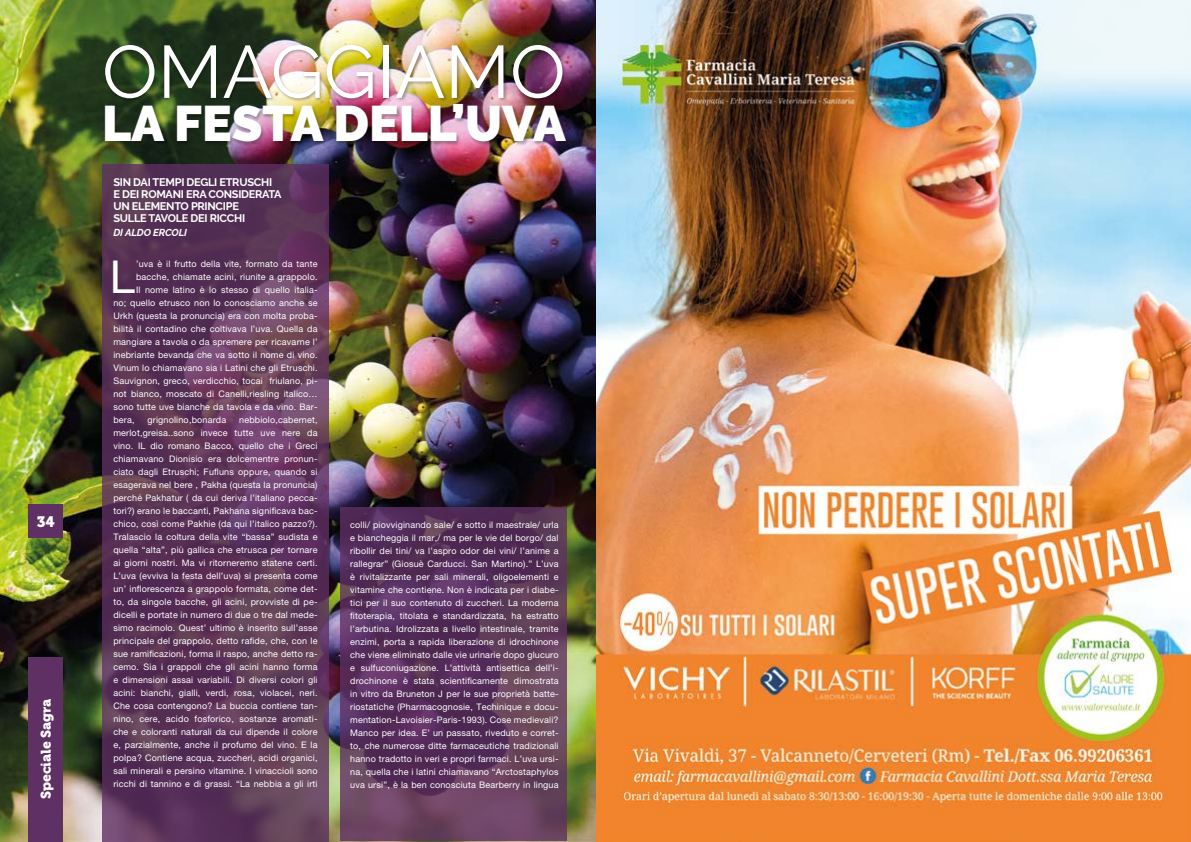
<style>
.page{position:relative;width:1191px;height:842px;background:#fff}
.page>*{position:absolute;margin:0;border:0;box-sizing:border-box;transform-origin:0 0}
.t1{font:74px "Raleway";color:#fff}
.t2{font:900 49.8px "Raleway";color:#fff}
.t3{font:45.4px "Helvetica Neue LT Std";color:#fff}
.t4{font:15px "Museo 900";color:#fff}
.t5{font:14px "Museo 900";color:#fff}
.t6{font:700 11px/12px "Raleway";letter-spacing:-.025em;color:#fff}
.t7{font:italic 700 10px "Raleway";letter-spacing:-.01em;color:#fff}
.t8{font:9px/13px "Helvetica Neue LT Std";letter-spacing:.02em;color:#fff;text-align:justify}
</style>
<div class="page">
<img style="left:0;top:0;width:1191px;height:842px">
<svg style="left:102px;top:164px;width:227px;height:678px;background:#5c3558"></svg>
<div style="left:105px;top:44px;width:465px;height:102px;background:#000;opacity:.3"></div>
<div style="left:28px;top:658px;width:35px;height:184px;background:#5f3063"></div>
<div style="left:28px;top:505px;width:35px;height:33px;background:#5f3063"></div>
<svg style="left:340px;top:507px;width:227px;height:333px;background:#5c365c"></svg>
<h1 class="t1" style="left:102px;top:29px;width:465px">OMAGGIAMO</h1>
<h2 class="t2" style="left:102px;top:95px;width:465px">LA FESTA DELL’UVA</h2>
<p class="t6" style="left:113px;top:176px;width:170px">SIN DAI TEMPI DEGLI ETRUSCHI<br>E DEI ROMANI ERA CONSIDERATA<br>UN ELEMENTO PRINCIPE<br>SULLE TAVOLE DEI RICCHI</p>
<p class="t7" style="left:113px;top:227px;width:75px">DI ALDO ERCOLI</p>
<h3 class="t3" style="left:110px;top:250px;width:27px">L</h3>
<p class="t8" style="left:136px;top:257px;width:183px">’uva è il frutto della vite, formato da tante</p>
<p class="t8" style="left:136px;top:270px;width:183px">bacche, chiamate acini, riunite a grappolo.</p>
<p class="t8" style="left:136px;top:283px;width:183px">Il nome latino è lo stesso di quello italia-</p>
<p class="t8" style="left:113px;top:296px;width:206px">no; quello etrusco non lo conosciamo anche se</p>
<p class="t8" style="left:113px;top:309px;width:206px">Urkh (questa la pronuncia) era con molta proba-</p>
<p class="t8" style="left:113px;top:322px;width:206px">bilità il contadino che coltivava l’uva. Quella da</p>
<p class="t8" style="left:113px;top:335px;width:206px">mangiare a tavola o da spremere per ricavarne l’</p>
<p class="t8" style="left:113px;top:348px;width:206px">inebriante bevanda che va sotto il nome di vino.</p>
<p class="t8" style="left:113px;top:361px;width:206px">Vinum lo chiamavano sia i Latini che gli Etruschi.</p>
<p class="t8" style="left:113px;top:374px;width:206px">Sauvignon, greco, verdicchio, tocai friulano, pi-</p>
<p class="t8" style="left:113px;top:387px;width:206px">not bianco, moscato di Canelli,riesling italico…</p>
<p class="t8" style="left:113px;top:400px;width:206px">sono tutte uve bianche da tavola e da vino. Bar-</p>
<p class="t8" style="left:113px;top:413px;width:23px">bera,</p>
<p class="t8" style="left:147px;top:413px;width:80px">grignolino,bonarda</p>
<p class="t8" style="left:113px;top:413px;width:206px;text-indent:126px">nebbiolo,cabernet, merlot,greisa..sono invece tutte uve nere da vino. IL dio romano Bacco, quello che i Greci chiamavano Dionisio era dolcementre pronun&shy;ciato dagli Etruschi; Fufluns oppure, quando si esagerava nel bere , Pakha (questa la pronuncia) perché Pakhatur ( da cui deriva l’italiano pecca&shy;tori?) erano le baccanti, Pakhana significava bac&shy;chico, così come Pakhie (da qui l’italico pazzo?).<br>Tralascio la coltura della vite “bassa” sudista e quella “alta”, più gallica che etrusca per tornare ai giorni nostri. Ma vi ritorneremo statene certi.<br>L’uva (evviva la festa dell’uva) si presenta come un’ inflorescenza a grappolo formata, come det&shy;to, da singole bacche, gli acini, provviste di pe&shy;dicelli e portate in numero di due o tre dal mede&shy;simo racimolo. Quest’ ultimo è inserito sull’asse principale del grappolo, detto rafide, che, con le sue ramificazioni, forma il raspo, anche detto ra&shy;cemo. Sia i grappoli che gli acini hanno forma e dimensioni assai variabili. Di diversi colori gli acini: bianchi, gialli, verdi, rosa, violacei, neri.<br>Che cosa contengono? La buccia contiene tan&shy;nino, cere, acido fosforico, sostanze aromati&shy;che e coloranti naturali da cui dipende il colore e, parzialmente, anche il profumo del vino. E la polpa? Contiene acqua, zuccheri, acidi organici, sali minerali e persino vitamine. I vinaccioli sono ricchi di tannino e di grassi. “La nebbia a gli irti</p>
<h3 class="t4" style="left:37px;top:513px;width:19px">34</h3>
<p class="t8" style="left:350px;top:518px;width:210px">colli/ piovviginando sale/ e sotto il maestrale/ urla e biancheggia il mar,/ ma per le vie del borgo/ dal ribollir dei tini/ va l’aspro odor dei vini/ l’anime a rallegrar” (Giosuè Carducci. San Martino).” L’uva è rivitalizzante per sali minerali, oligoelementi e vitamine che contiene. Non è indicata per i diabe&shy;tici per il suo contenuto di zuccheri. La moderna fitoterapia, titolata e standardizzata, ha estratto l’arbutina. Idrolizzata a livello intestinale, tramite enzimi, porta a rapida liberazione di idrochinone che viene eliminato dalle vie urinarie dopo glucuro e sulfuconiugazione. L’attività antisettica dell’i&shy;drochinone è stata scientificamente dimostrata in vitro da Bruneton J per le sue proprietà batte&shy;riostatiche (Pharmacognosie, Techinique e docu&shy;mentation-Lavoisier-Paris-1993). Cose medievali?<br>Manco per idea. E’ un passato, riveduto e corret&shy;to, che numerose ditte farmaceutiche tradizionali hanno tradotto in veri e propri farmaci. L’uva ursi&shy;na, quella che i latini chiamavano “Arctostaphylos uva ursi”, è la ben conosciuta Bearberry in lingua</p>
<h3 class="t5" style="left:38px;top:799px;width:102px;rotate:-90deg">Speciale Sagra</h3>
</div>
